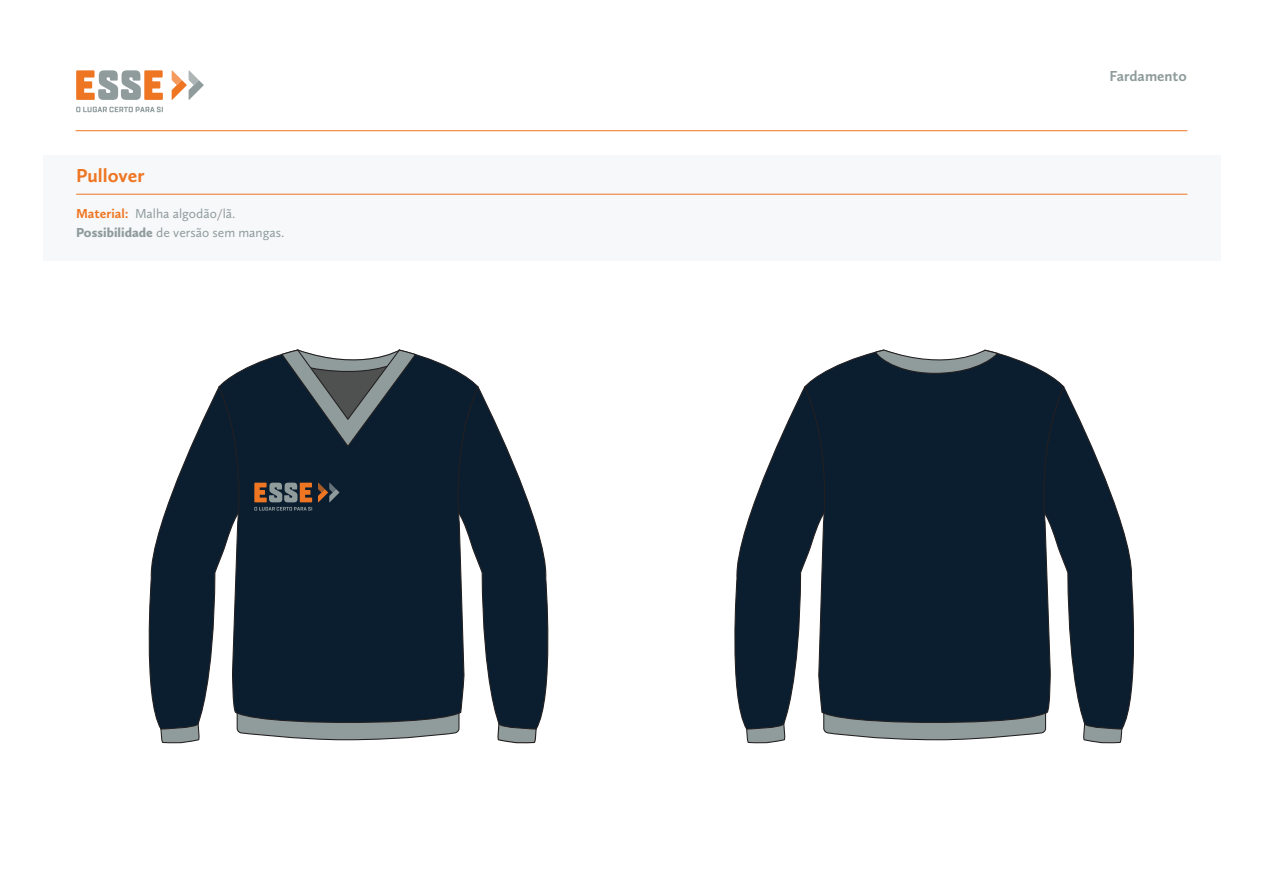
<style>
.page{position:relative;width:1263px;height:893px;background:#fff}
.page>*{position:absolute;margin:0;border:0;box-sizing:border-box;transform-origin:0 0}
.t1{font:700 19.5px "Calluna Sans";color:#ee7623}
.t2{font:700 15px "Calluna Sans";color:#909c9c}
.t3{font:13.5px/19.5px "Calluna Sans";color:#909c9c}
.s1{font-weight:700;color:#ee7623}
.s2{font-weight:900}
</style>
<div class="page">
<div style="left:43px;top:155px;width:1177px;height:106px;background:#f7f8f9"></div>
<svg style="left:76px;top:107px;width:87px;height:5px"></svg>
<svg style="left:76px;top:70px;width:87px;height:30px"></svg>
<svg style="left:172px;top:70px;width:32px;height:30px"></svg>
<hr style="left:76px;top:194px;width:1111px;height:1px;background:#ee7623">
<hr style="left:76px;top:130px;width:1111px;height:1px;background:#ee7623">
<svg style="left:734px;top:387px;width:401px;height:356px"></svg>
<svg style="left:804px;top:352px;width:261px;height:381px;background:#243544"></svg>
<svg style="left:873px;top:349px;width:125px;height:25px"></svg>
<svg style="left:148px;top:349px;width:401px;height:395px"></svg>
<h1 class="t1" style="left:76px;top:163px;width:70px">Pullover</h1>
<p class="t3" style="left:76px;top:203px;width:210px"><span class="s1">Material:</span> Malha algodão/lã.<br><span class="s2">Possibilidade</span> de versão sem mangas.</p>
<p class="t2" style="left:1109px;top:67px;width:79px">Fardamento</p>
</div>
